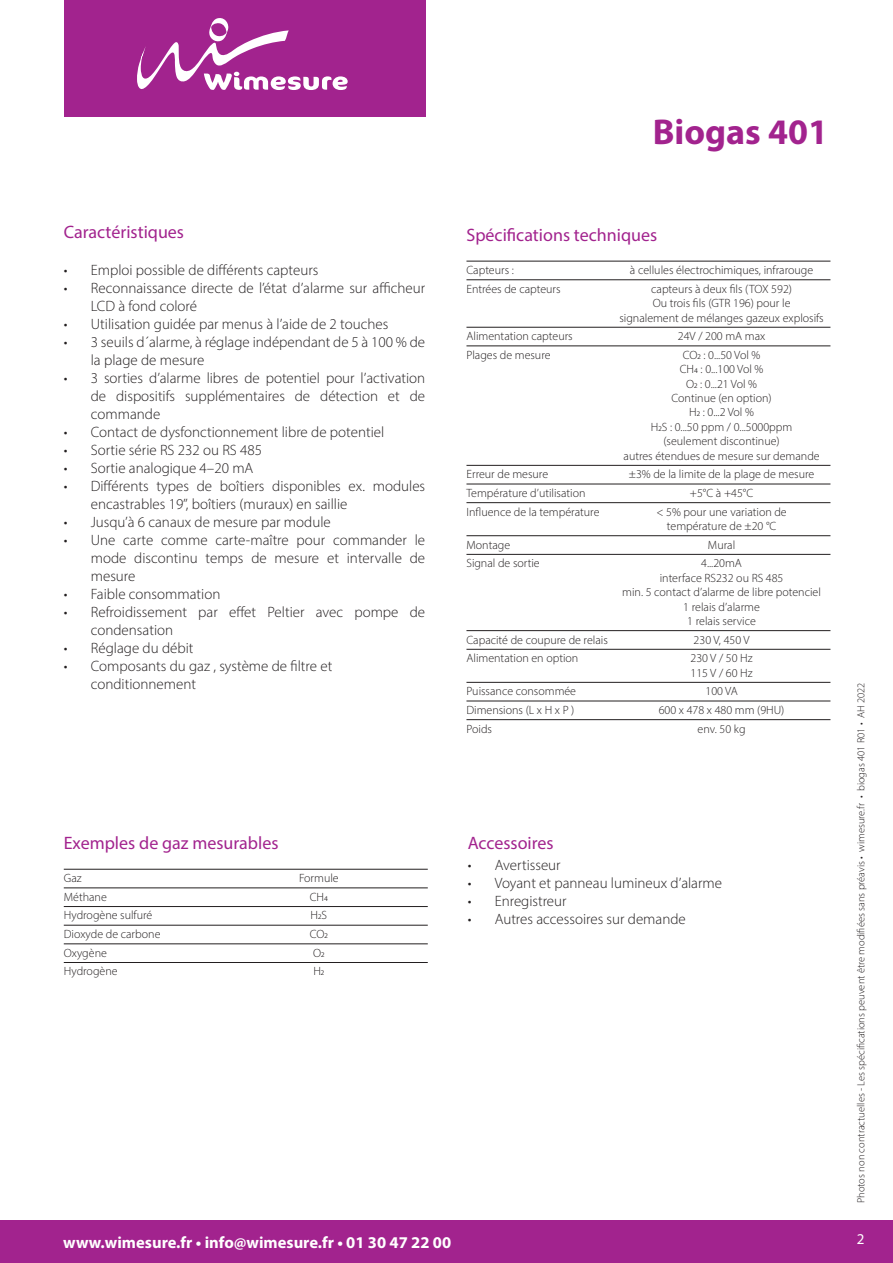
<style>
.page{position:relative;width:893px;height:1263px;background:#fff}
.page>*{position:absolute;margin:0;border:0;box-sizing:border-box;transform-origin:0 0}
.Titre{font:700 36px "Myriad Pro";color:#a2238e}
.Titre_2{font:18px "Myriad Pro";color:#a2238e}
.t1{font:700 16.5px "Myriad Pro";color:#fff}
.t2{font:300 15px/18px "Myriad Pro";color:#231f20}
.t3{font:15px "Myriad Pro";color:#fff}
.Texte_filet_1{font:300 12px/14.4px "Myriad Pro";color:#231f20;text-align:center}
.t4{font:300 10.5px "Myriad Pro";color:#231f20}
</style>
<div class="page">
<div style="left:0;top:1220px;width:893px;height:43px;background:#a2238e"></div>
<div style="left:64px;top:0;width:361px;height:117px;background:#a2238e"></div>
<svg style="left:137px;top:18px;width:211px;height:72px"></svg>
<hr style="left:466px;top:261px;width:364px;height:1px;background:#231f20">
<hr style="left:466px;top:279px;width:364px;height:1px;background:#231f20">
<hr style="left:466px;top:327px;width:364px;height:1px;background:#231f20">
<hr style="left:466px;top:346px;width:364px;height:1px;background:#231f20">
<hr style="left:466px;top:465px;width:364px;height:1px;background:#231f20">
<hr style="left:466px;top:484px;width:364px;height:1px;background:#231f20">
<hr style="left:466px;top:502px;width:364px;height:1px;background:#231f20">
<hr style="left:466px;top:535px;width:364px;height:1px;background:#231f20">
<hr style="left:466px;top:554px;width:364px;height:1px;background:#231f20">
<hr style="left:466px;top:630px;width:364px;height:1px;background:#231f20">
<hr style="left:466px;top:649px;width:364px;height:1px;background:#231f20">
<hr style="left:466px;top:682px;width:364px;height:1px;background:#231f20">
<hr style="left:466px;top:701px;width:364px;height:1px;background:#231f20">
<hr style="left:466px;top:719px;width:364px;height:1px;background:#231f20">
<hr style="left:64px;top:869px;width:364px;height:1px;background:#231f20">
<hr style="left:64px;top:888px;width:364px;height:1px;background:#231f20">
<hr style="left:64px;top:906px;width:364px;height:1px;background:#231f20">
<hr style="left:64px;top:925px;width:364px;height:1px;background:#231f20">
<hr style="left:64px;top:943px;width:364px;height:1px;background:#231f20">
<hr style="left:64px;top:962px;width:364px;height:1px;background:#231f20">
<p class="Titre_2" style="left:64px;top:221px;width:122px">Caractéristiques</p>
<p class="t2" style="left:64px;top:261px;width:256px">• Emploi possible de différents capteurs</p>
<p class="t2" style="left:91px;top:279px;width:336px;text-indent:-27px">• Reconnaissance directe de l’état d’alarme sur afficheur<br>LCD à fond coloré</p>
<p class="t2" style="left:64px;top:315px;width:326px">• Utilisation guidée par menus à l’aide de 2 touches</p>
<p class="t2" style="left:91px;top:333px;width:336px;text-indent:-27px">• 3 seuils d´alarme, à réglage indépendant de 5 à 100 % de la plage de mesure</p>
<p class="t2" style="left:91px;top:369px;width:336px;text-align:justify;text-indent:-27px">• 3 sorties d’alarme libres de potentiel pour l’activation de dispositifs supplémentaires de détection et de commande</p>
<p class="t2" style="left:64px;top:423px;width:322px">• Contact de dysfonctionnement libre de potentiel</p>
<p class="t2" style="left:64px;top:441px;width:200px">• Sortie série RS 232 ou RS 485</p>
<p class="t2" style="left:64px;top:459px;width:191px">• Sortie analogique 4–20 mA</p>
<p class="t2" style="left:91px;top:477px;width:336px;text-indent:-27px">• Différents types de boîtiers disponibles ex. modules encastrables 19’’, boîtiers (muraux) en saillie</p>
<p class="t2" style="left:64px;top:513px;width:269px">• Jusqu’à 6 canaux de mesure par module</p>
<p class="t2" style="left:91px;top:531px;width:336px;text-align:justify;text-indent:-27px">• Une carte comme carte-maître pour commander le mode discontinu temps de mesure et intervalle de mesure</p>
<p class="t2" style="left:64px;top:585px;width:158px">• Faible consommation</p>
<p class="t2" style="left:91px;top:603px;width:336px;text-indent:-27px">• Refroidissement par effet Peltier avec pompe de condensation</p>
<p class="t2" style="left:64px;top:639px;width:131px">• Réglage du débit</p>
<p class="t2" style="left:91px;top:657px;width:243px;text-indent:-27px">• Composants du gaz , système de filtre et conditionnement</p>
<p class="Titre_2" style="left:64px;top:832px;width:216px">Exemples de gaz mesurables</p>
<p class="Texte_filet_1" style="left:64px;top:871px;width:19px">Gaz</p>
<p class="Texte_filet_1" style="left:299px;top:871px;width:41px">Formule</p>
<p class="Texte_filet_1" style="left:64px;top:889px;width:45px">Méthane</p>
<p class="Texte_filet_1" style="left:310px;top:889px;width:20px">CH4</p>
<p class="Texte_filet_1" style="left:64px;top:908px;width:90px">Hydrogène sulfuré</p>
<p class="Texte_filet_1" style="left:311px;top:908px;width:18px">H2S</p>
<p class="Texte_filet_1" style="left:64px;top:927px;width:98px">Dioxyde de carbone</p>
<p class="Texte_filet_1" style="left:310px;top:927px;width:20px">CO2</p>
<p class="Texte_filet_1" style="left:64px;top:945px;width:45px">Oxygène</p>
<p class="Texte_filet_1" style="left:313px;top:945px;width:13px">O2</p>
<p class="Texte_filet_1" style="left:64px;top:964px;width:55px">Hydrogène</p>
<p class="Texte_filet_1" style="left:313px;top:964px;width:12px">H2</p>
<p class="Titre" style="left:653px;top:108px;width:177px">Biogas 401</p>
<p class="Titre_2" style="left:466px;top:224px;width:192px">Spécifications techniques</p>
<p class="Texte_filet_1" style="left:466px;top:263px;width:49px">Capteurs :</p>
<p class="Texte_filet_1" style="left:630px;top:263px;width:185px">à cellules électrochimiques, infrarouge</p>
<p class="Texte_filet_1" style="left:466px;top:281px;width:96px">Entrées de capteurs</p>
<p class="Texte_filet_1" style="left:619px;top:281px;width:206px">capteurs à deux fils (TOX 592)<br>Ou trois fils (GTR 196) pour le<br>signalement de mélanges gazeux explosifs</p>
<p class="Texte_filet_1" style="left:466px;top:329px;width:108px">Alimentation capteurs</p>
<p class="Texte_filet_1" style="left:678px;top:329px;width:89px">24V / 200 mA max</p>
<p class="Texte_filet_1" style="left:466px;top:347px;width:86px">Plages de mesure</p>
<p class="Texte_filet_1" style="left:623px;top:347px;width:198px">CO2 : 0...50 Vol %<br>CH4 : 0...100 Vol %<br>O2 : 0...21 Vol %<br>Continue (en option)<br>H2 : 0...2 Vol %<br>H2S : 0...50 ppm / 0...5000ppm (seulement discontinue)<br>autres étendues de mesure sur demande</p>
<p class="Texte_filet_1" style="left:466px;top:467px;width:83px">Erreur de mesure</p>
<p class="Texte_filet_1" style="left:629px;top:467px;width:187px">±3% de la limite de la plage de mesure</p>
<p class="Texte_filet_1" style="left:466px;top:486px;width:121px">Température d’utilisation</p>
<p class="Texte_filet_1" style="left:690px;top:486px;width:65px">+5°C à +45°C</p>
<p class="Texte_filet_1" style="left:466px;top:504px;width:134px">Influence de la température</p>
<p class="Texte_filet_1" style="left:656px;top:504px;width:132px">&lt; 5% pour une variation de température de ±20 °C</p>
<p class="Texte_filet_1" style="left:466px;top:537px;width:45px">Montage</p>
<p class="Texte_filet_1" style="left:708px;top:537px;width:29px">Mural</p>
<p class="Texte_filet_1" style="left:466px;top:556px;width:75px">Signal de sortie</p>
<p class="Texte_filet_1" style="left:622px;top:556px;width:200px">4...20mA<br>interface RS232 ou RS 485<br>min. 5 contact d’alarme de libre potenciel<br>1 relais d’alarme<br>1 relais service</p>
<p class="Texte_filet_1" style="left:466px;top:632px;width:143px">Capacité de coupure de relais</p>
<p class="Texte_filet_1" style="left:694px;top:632px;width:57px">230 V, 450 V</p>
<p class="Texte_filet_1" style="left:466px;top:651px;width:113px">Alimentation en option</p>
<p class="Texte_filet_1" style="left:690px;top:651px;width:64px;text-align:left">230 V / 50 Hz<br>115 V / 60 Hz</p>
<p class="Texte_filet_1" style="left:466px;top:684px;width:111px">Puissance consommée</p>
<p class="Texte_filet_1" style="left:705px;top:684px;width:34px">100 VA</p>
<p class="Texte_filet_1" style="left:466px;top:703px;width:110px">Dimensions (L x H x P )</p>
<p class="Texte_filet_1" style="left:659px;top:703px;width:127px">600 x 478 x 480 mm (9HU)</p>
<p class="Texte_filet_1" style="left:466px;top:721px;width:27px">Poids</p>
<p class="Texte_filet_1" style="left:698px;top:721px;width:49px">env. 50 kg</p>
<p class="Titre_2" style="left:468px;top:832px;width:87px">Accessoires</p>
<p class="t2" style="left:468px;top:856px;width:94px">• Avertisseur</p>
<p class="t2" style="left:468px;top:874px;width:256px">• Voyant et panneau lumineux d’alarme</p>
<p class="t2" style="left:468px;top:892px;width:100px">• Enregistreur</p>
<p class="t2" style="left:468px;top:910px;width:220px">• Autres accessoires sur demande</p>
<h3 class="t1" style="left:63px;top:1231px;width:389px">www.wimesure.fr • info@wimesure.fr • 01 30 47 22 00</h3>
<p class="t4" style="left:855px;top:1203px;width:522px;rotate:-90deg">Photos non contractuelles - Les spécifications peuvent être modifiées sans préavis • wimesure.fr • biogas 401 R01 • AH 2022</p>
<p class="t3" style="left:857px;top:1230px;width:9px">2</p>
</div>
